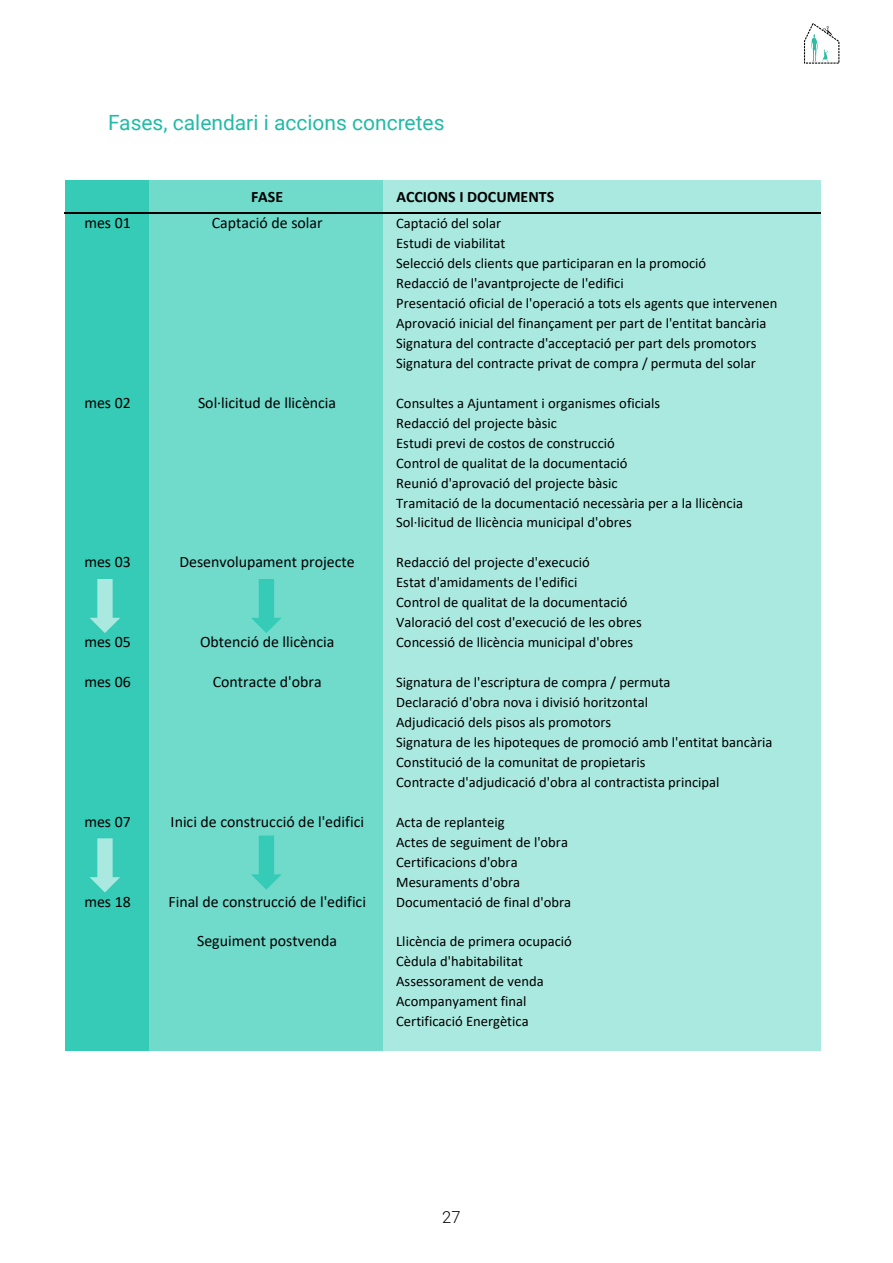
<style>
.page{position:relative;width:893px;height:1263px;background:#fff}
.page>*{position:absolute;margin:0;border:0;box-sizing:border-box;transform-origin:0 0}
.t1{font:21px "Roboto";color:#21bba6}
.t2{font:300 16.5px "Roboto";color:#000}
.t3{font:15.9px "Calibri";color:#000}
.t4{font:700 15.9px "Calibri";color:#000}
.t5{font:14.55px/20px "Calibri";color:#000}
</style>
<div class="page">
<svg style="left:804px;top:23px;width:35px;height:41px"></svg>
<div style="left:66px;top:180px;width:83px;height:871px;background:#35cbb6"></div>
<div style="left:149px;top:180px;width:235px;height:871px;background:#70dacb"></div>
<div style="left:384px;top:180px;width:437px;height:871px;background:#a9e9e0"></div>
<hr style="left:65px;top:212px;width:756px;height:2px;background:#000">
<svg style="left:90px;top:579px;width:30px;height:54px"></svg>
<svg style="left:251px;top:579px;width:30px;height:54px"></svg>
<svg style="left:90px;top:838px;width:30px;height:54px"></svg>
<svg style="left:251px;top:835px;width:31px;height:55px"></svg>
<h1 class="t1" style="left:108px;top:108px;width:338px">Fases, calendari i accions concretes</h1>
<p class="t4" style="left:251px;top:185px;width:34px">FASE</p>
<p class="t4" style="left:396px;top:185px;width:159px">ACCIONS I DOCUMENTS</p>
<p class="t3" style="left:84px;top:212px;width:48px">mes 01</p>
<p class="t3" style="left:212px;top:212px;width:112px">Captació de solar</p>
<p class="t5" style="left:396px;top:213px;width:383px">Captació del solar<br>Estudi de viabilitat<br>Selecció dels clients que participaran en la promoció<br>Redacció de l'avantprojecte de l'edifici<br>Presentació oficial de l'operació a tots els agents que intervenen Aprovació inicial del finançament per part de l'entitat bancària Signatura del contracte d'acceptació per part dels promotors Signatura del contracte privat de compra / permuta del solar</p>
<p class="t3" style="left:84px;top:391px;width:48px">mes 02</p>
<p class="t3" style="left:198px;top:391px;width:140px">Sol∙licitud de llicència</p>
<p class="t5" style="left:396px;top:393px;width:348px">Consultes a Ajuntament i organismes oficials<br>Redacció del projecte bàsic<br>Estudi previ de costos de construcció<br>Control de qualitat de la documentació<br>Reunió d'aprovació del projecte bàsic<br>Tramitació de la documentació necessària per a la llicència Sol∙licitud de llicència municipal d'obres</p>
<p class="t3" style="left:84px;top:551px;width:48px">mes 03</p>
<p class="t3" style="left:179px;top:551px;width:177px">Desenvolupament projecte</p>
<p class="t5" style="left:396px;top:552px;width:247px">Redacció del projecte d'execució<br>Estat d'amidaments de l'edifici<br>Control de qualitat de la documentació Valoració del cost d'execució de les obres</p>
<p class="t3" style="left:84px;top:631px;width:48px">mes 05</p>
<p class="t3" style="left:200px;top:631px;width:136px">Obtenció de llicència</p>
<p class="t5" style="left:396px;top:632px;width:238px">Concessió de llicència municipal d'obres</p>
<p class="t3" style="left:84px;top:671px;width:48px">mes 06</p>
<p class="t3" style="left:213px;top:671px;width:110px">Contracte d'obra</p>
<p class="t5" style="left:396px;top:672px;width:378px">Signatura de l'escriptura de compra / permuta<br>Declaració d'obra nova i divisió horitzontal<br>Adjudicació dels pisos als promotors<br>Signatura de les hipoteques de promoció amb l'entitat bancària Constitució de la comunitat de propietaris<br>Contracte d'adjudicació d'obra al contractista principal</p>
<p class="t3" style="left:84px;top:810px;width:48px">mes 07</p>
<p class="t3" style="left:171px;top:810px;width:195px">Inici de construcció de l'edifici</p>
<p class="t5" style="left:396px;top:811px;width:173px">Acta de replanteig<br>Actes de seguiment de l'obra<br>Certificacions d'obra<br>Mesuraments d'obra</p>
<p class="t3" style="left:84px;top:890px;width:48px">mes 18</p>
<p class="t3" style="left:168px;top:890px;width:199px">Final de construcció de l'edifici</p>
<p class="t5" style="left:396px;top:891px;width:177px">Documentació de final d'obra</p>
<p class="t3" style="left:197px;top:930px;width:142px">Seguiment postvenda</p>
<p class="t5" style="left:396px;top:931px;width:177px">Llicència de primera ocupació<br>Cèdula d'habitabilitat<br>Assessorament de venda<br>Acompanyament final<br>Certificació Energètica</p>
<p class="t2" style="left:442px;top:1205px;width:20px">27</p>
</div>
